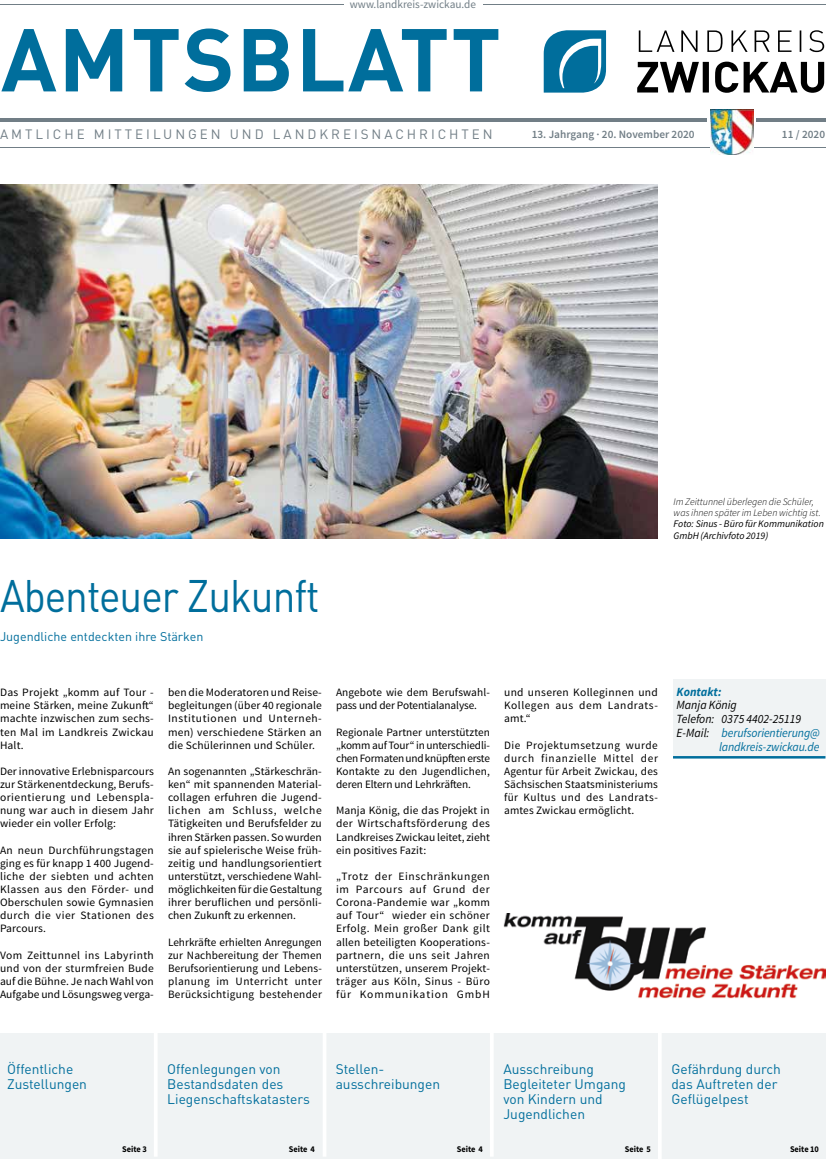
<style>
.page{position:relative;width:826px;height:1159px;background:#fff}
.page>*{position:absolute;margin:0;border:0;box-sizing:border-box;transform-origin:0 0}
.t1{font:45px "DIN Pro";letter-spacing:-.025em;color:#006e9c;scale:.9 1}
.t2{font:13.75px/15px "DIN Pro";color:#006e9c}
.t3{font:13.38px "DIN Pro";letter-spacing:.22em;color:#717e86}
.t4{font:italic 12.5px "Source Sans Pro";letter-spacing:-.01em;color:#006e9c;scale:.95 1}
.t5{font:12.5px "DIN Pro";color:#006e9c}
.t6{font:italic 12.5px "Source Sans Pro";color:#000;scale:.95 1}
.t7{font:italic 700 12.5px "Source Sans Pro";color:#006e9c;scale:.95 1}
.t8{font:11.25px/13.1px "Source Sans Pro";letter-spacing:.015em;color:#000;text-align:justify}
.t9{font:11.25px/13.1px "Source Sans Pro";letter-spacing:-.01em;color:#000}
.t10{font:600 11.25px "Source Sans Pro";color:#717e86}
.t11{font:11.25px "Source Sans Pro";color:#717e86}
.t12{font:italic 300 10px/11.2px "Source Sans Pro";color:#000}
.t13{font:italic 10px/11.2px "Source Sans Pro";color:#000}
.t14{font:700 8.75px "Source Sans Pro";color:#000;scale:.95 1}
.s1{color:#000}
</style>
<div class="page">
<hr style="left:0;top:4px;width:826px;height:1px;background:#717e86">
<hr style="left:0;top:118px;width:826px;height:3px;background:#717e86">
<hr style="left:0;top:147px;width:826px;height:1px;background:#717e86">
<div style="left:344px;top:0;width:138px;height:11px;background:#fff"></div>
<svg style="left:707px;top:115px;width:49px;height:7px"></svg>
<img style="left:710px;top:110px;width:43px;height:44px">
<svg style="left:1px;top:29px;width:497px;height:63px"></svg>
<svg style="left:543px;top:30px;width:63px;height:63px"></svg>
<svg style="left:637px;top:62px;width:187px;height:31px"></svg>
<svg style="left:638px;top:30px;width:186px;height:22px"></svg>
<img style="left:0;top:184px;width:658px;height:354px">
<img style="left:503px;top:913px;width:322px;height:86px">
<div style="left:673px;top:679px;width:152px;height:79px;background:#f0f3f4"></div>
<hr style="left:673px;top:756px;width:152px;height:2px;background:#006e9c">
<div style="left:0;top:1033px;width:826px;height:126px;background:#f0f3f4"></div>
<hr style="left:154px;top:1027px;width:4px;height:129px;background:#fff">
<hr style="left:490px;top:1027px;width:3px;height:129px;background:#fff">
<hr style="left:323px;top:1027px;width:3px;height:129px;background:#fff">
<hr style="left:658px;top:1031px;width:3px;height:128px;background:#fff">
<p class="t11" style="left:350px;top:-2px;width:128px">www.landkreis-zwickau.de</p>
<p class="t3" style="left:0;top:125px;width:494px">AMTLICHE MITTEILUNGEN UND LANDKREISNACHRICHTEN</p>
<p class="t10" style="left:782px;top:127px;width:45px">11 / 2020</p>
<p class="t10" style="left:531px;top:127px;width:164px">13. Jahrgang · 20. November 2020</p>
<h1 class="t1" style="left:0;top:565px;width:356px">Abenteuer Zukunft</h1>
<p class="t5" style="left:0;top:628px;width:205px">Jugendliche entdeckten ihre Stärken</p>
<p class="t12" style="left:673px;top:496px;width:149px">Im Zeittunnel überlegen die Schüler, was ihnen später im Leben wichtig ist.</p>
<p class="t13" style="left:673px;top:518px;width:152px">Foto: Sinus - Büro für Kommunikation<br>GmbH (Archivfoto 2019)</p>
<p class="t8" style="left:0;top:686px;width:155px">Das Projekt „komm auf Tour - meine Stärken, meine Zukunft“ machte inzwischen zum sechs&shy;ten Mal im Landkreis Zwickau Halt.</p>
<p class="t8" style="left:0;top:765px;width:155px">Der innovative Erlebnisparcours zur Stärkenentdeckung, Berufs&shy;orientierung und Lebenspla&shy;nung war auch in diesem Jahr wieder ein voller Erfolg:</p>
<p class="t8" style="left:0;top:843px;width:155px">An neun Durchführungstagen ging es für knapp 1 400 Jugend&shy;liche der siebten und achten Klassen aus den Förder- und Oberschulen sowie Gymnasien durch die vier Stationen des Parcours.</p>
<p class="t8" style="left:0;top:948px;width:155px">Vom Zeittunnel ins Labyrinth und von der sturmfreien Bude auf die Bühne. Je nach Wahl von Aufgabe und Lösungsweg verga-</p>
<p class="t8" style="left:168px;top:686px;width:155px">ben die Moderatoren und Reise&shy;begleitungen (über 40 regionale Institutionen und Unterneh&shy;men) verschiedene Stärken an die Schülerinnen und Schüler.</p>
<p class="t8" style="left:168px;top:765px;width:155px">An sogenannten „Stärkeschrän&shy;ken“ mit spannenden Material&shy;collagen erfuhren die Jugend&shy;lichen am Schluss, welche Tätigkeiten und Berufsfelder zu ihren Stärken passen. So wurden sie auf spielerische Weise früh&shy;zeitig und handlungsorientiert unterstützt, verschiedene Wahl&shy;möglichkeiten für die Gestaltung ihrer beruflichen und persönli&shy;chen Zukunft zu erkennen.</p>
<p class="t8" style="left:168px;top:935px;width:155px">Lehrkräfte erhielten Anregungen zur Nachbereitung der Themen Berufsorientierung und Lebens&shy;planung im Unterricht unter Berücksichtigung bestehender</p>
<p class="t9" style="left:336px;top:686px;width:155px">Angebote wie dem Berufswahl&shy;pass und der Potentialanalyse.</p>
<p class="t8" style="left:336px;top:725px;width:155px">Regionale Partner unterstützten „komm auf Tour“ in unterschiedli&shy;chen Formaten und knüpften erste Kontakte zu den Jugendlichen, deren Eltern und Lehrkräften.</p>
<p class="t8" style="left:336px;top:804px;width:155px">Manja König, die das Projekt in der Wirtschaftsförderung des Landkreises Zwickau leitet, zieht ein positives Fazit:</p>
<p class="t8" style="left:336px;top:870px;width:155px">„Trotz der Einschränkungen im Parcours auf Grund der Corona-Pandemie war „komm auf Tour“ wieder ein schöner Erfolg. Mein großer Dank gilt allen beteiligten Kooperations&shy;partnern, die uns seit Jahren unterstützen, unserem Projekt&shy;träger aus Köln, Sinus - Büro für Kommunikation GmbH</p>
<p class="t8" style="left:504px;top:686px;width:155px">und unseren Kolleginnen und Kollegen aus dem Landrats&shy;amt.“</p>
<p class="t8" style="left:504px;top:738px;width:155px">Die Projektumsetzung wurde durch finanzielle Mittel der Agentur für Arbeit Zwickau, des Sächsischen Staatsministeriums für Kultus und des Landrats&shy;amtes Zwickau ermöglicht.</p>
<p class="t7" style="left:676px;top:683px;width:49px">Kontakt:</p>
<p class="t6" style="left:676px;top:697px;width:65px">Manja König</p>
<p class="t6" style="left:676px;top:711px;width:133px">Telefon: 0375 4402-25119</p>
<p class="t4" style="left:676px;top:725px;width:152px"><span class="s1">E-Mail:</span> berufsorientierung@</p>
<p class="t4" style="left:719px;top:739px;width:107px">landkreis-zwickau.de</p>
<p class="t2" style="left:7px;top:1060px;width:81px">Öffentliche<br>Zustellungen</p>
<p class="t2" style="left:167px;top:1060px;width:144px">Offenlegungen von<br>Bestandsdaten des<br>Liegenschaftskatasters</p>
<p class="t2" style="left:336px;top:1060px;width:106px">Stellen&shy;ausschreibungen</p>
<p class="t2" style="left:503px;top:1060px;width:124px">Ausschreibung<br>Begleiteter Umgang von Kindern und<br>Jugendlichen</p>
<p class="t2" style="left:671px;top:1060px;width:111px">Gefährdung durch das Auftreten der<br>Geflügelpest</p>
<p class="t14" style="left:122px;top:1143px;width:27px">Seite 3</p>
<p class="t14" style="left:625px;top:1143px;width:29px">Seite 5</p>
<p class="t14" style="left:289px;top:1143px;width:29px">Seite 4</p>
<p class="t14" style="left:457px;top:1143px;width:29px">Seite 4</p>
<p class="t14" style="left:790px;top:1143px;width:32px">Seite 10</p>
</div>
